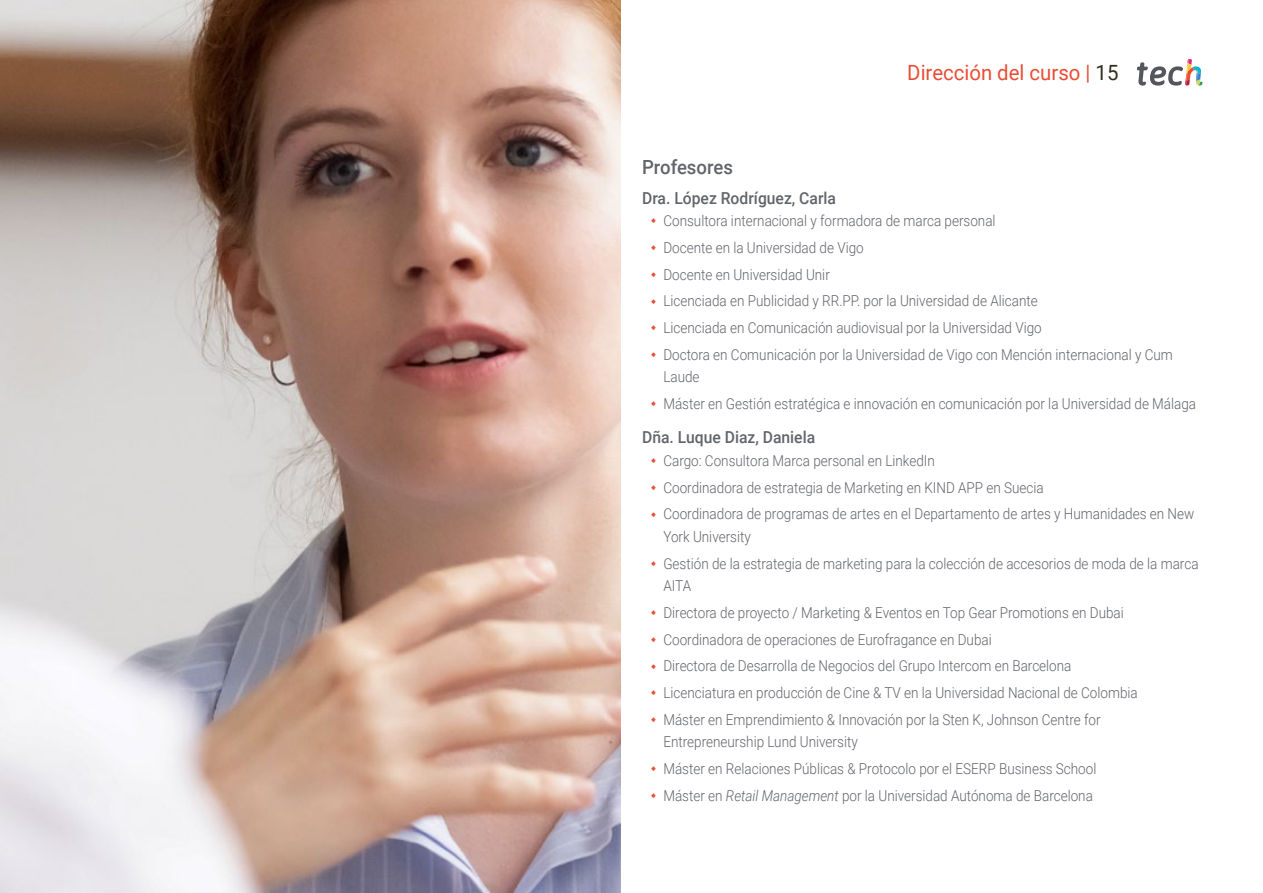
<style>
.page{position:relative;width:1263px;height:893px;background:#fff}
.page>*{position:absolute;margin:0;border:0;box-sizing:border-box;transform-origin:0 0}
.t1{font:21px "Roboto";color:#e94d35}
.t2{font:500 19.5px "Roboto";color:#61646a;scale:.95 1}
.t3{font:500 16.5px "Roboto";color:#61646a;scale:.95 1}
.t4{font:300 15px/26.7px "Roboto";color:#61646a;scale:.9 1}
.s1{color:#312e20}
.s2{font-style:italic}
</style>
<div class="page">
<img style="left:0;top:0;width:621px;height:893px">
<svg style="left:1137px;top:59px;width:65px;height:27px"></svg>
<h2 class="t2" style="left:642px;top:154px;width:97px">Profesores</h2>
<h1 class="t1" style="left:907px;top:57px;width:213px">Dirección del curso | <span class="s1">15</span></h1>
<p class="t3" style="left:642px;top:186px;width:206px">Dra. López Rodríguez, Carla</p>
<p class="t4" style="left:663px;top:207px;width:567px">Consultora internacional y formadora de marca personal<br>Docente en la Universidad de Vigo<br>Docente en Universidad Unir<br>Licenciada en Publicidad y RR.PP. por la Universidad de Alicante<br>Licenciada en Comunicación audiovisual por la Universidad Vigo<br>Doctora en Comunicación por la Universidad de Vigo con Mención internacional y Cum</p>
<p class="t4" style="left:663px;top:363px;width:593px">Laude<br>Máster en Gestión estratégica e innovación en comunicación por la Universidad de Málaga</p>
<p class="t3" style="left:642px;top:426px;width:184px">Dña. Luque Diaz, Daniela</p>
<p class="t4" style="left:663px;top:446px;width:591px">Cargo: Consultora Marca personal en LinkedIn<br>Coordinadora de estrategia de Marketing en KIND APP en Suecia<br>Coordinadora de programas de artes en el Departamento de artes y Humanidades en New</p>
<p class="t4" style="left:663px;top:523px;width:596px">York University<br>Gestión de la estrategia de marketing para la colección de accesorios de moda de la marca</p>
<p class="t4" style="left:663px;top:572px;width:529px">AITA<br>Directora de proyecto / Marketing &amp; Eventos en Top Gear Promotions en Dubai Coordinadora de operaciones de Eurofragance en Dubai<br>Directora de Desarrolla de Negocios del Grupo Intercom en Barcelona Licenciatura en producción de Cine &amp; TV en la Universidad Nacional de Colombia Máster en Emprendimiento &amp; Innovación por la Sten K, Johnson Centre for</p>
<p class="t4" style="left:663px;top:728px;width:483px">Entrepreneurship Lund University<br>Máster en Relaciones Públicas &amp; Protocolo por el ESERP Business School<br>Máster en <span class="s2">Retail Management</span> por la Universidad Autónoma de Barcelona</p>
</div>
